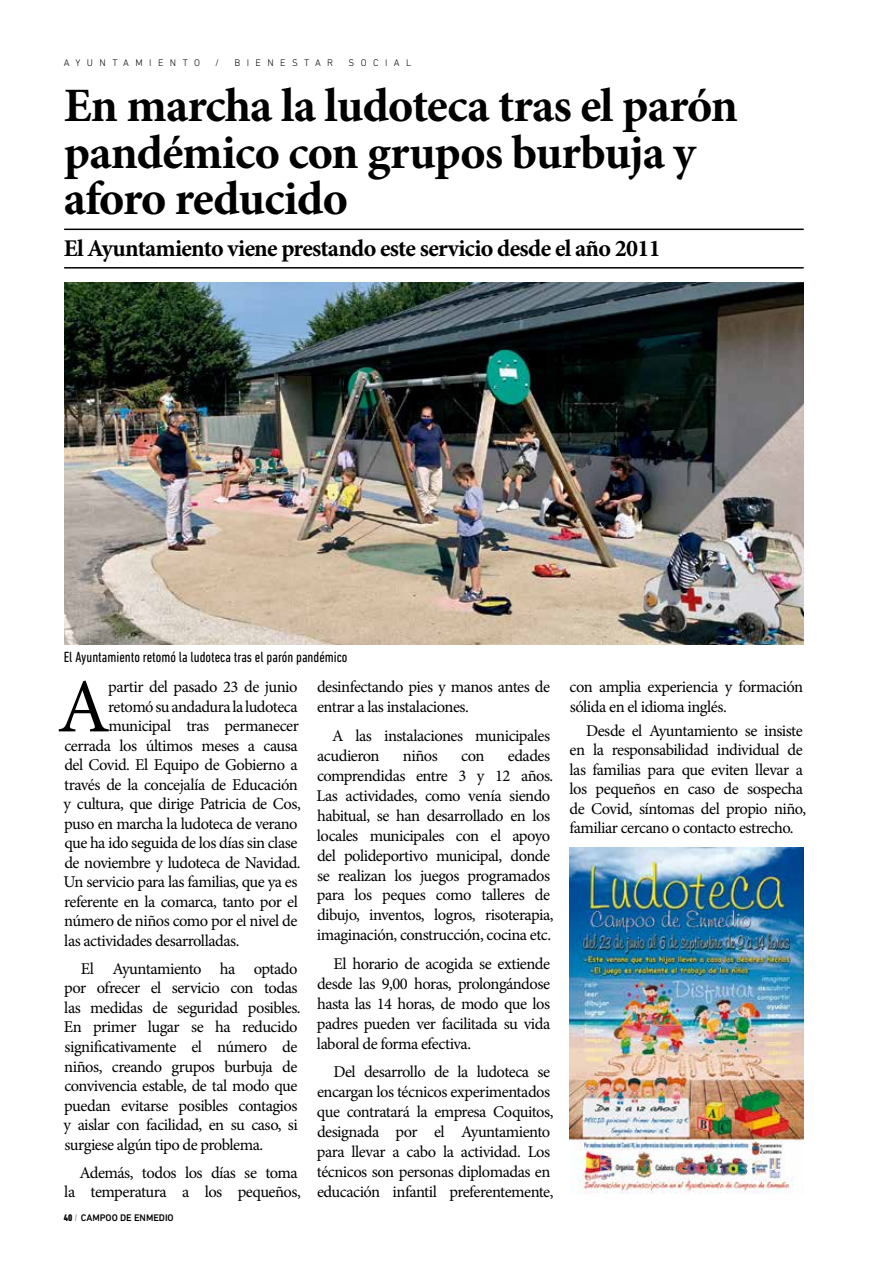
<style>
.page{position:relative;width:893px;height:1263px;background:#fff}
.page>*{position:absolute;margin:0;border:0;box-sizing:border-box;transform-origin:0 0}
.t1{font:76.5px "Minion Pro";color:#000}
.t2{font:700 48px/46.5px "Minion Pro";letter-spacing:-.02em;color:#000}
.t3{font:700 24px "Minion Pro";letter-spacing:-.03em;color:#000}
.t4{font:16.5px/20px "Minion Pro";letter-spacing:-.03em;color:#000}
.t5{font:condensed 15px "DIN Next LT Pro";color:#000}
.t6{font:300 9.75px "DIN Next LT Pro";letter-spacing:.66em;color:#000}
.t7{font:500 9.75px "DIN Next LT Pro";color:#000}
.s1{font-weight:800;font-stretch:condensed}
.s2{font-weight:400;font-stretch:condensed;color:#727277}
</style>
<div class="page">
<img style="left:64px;top:283px;width:740px;height:361px">
<hr style="left:64px;top:229px;width:740px;height:1px;background:#000">
<hr style="left:64px;top:267px;width:740px;height:2px;background:#000">
<img style="left:569px;top:848px;width:235px;height:346px">
<p class="t6" style="left:64px;top:58px;width:138px">AYUNTAMIENTO</p>
<p class="t6" style="left:215px;top:58px;width:5px">/</p>
<p class="t6" style="left:234px;top:58px;width:100px">BIENESTAR</p>
<p class="t6" style="left:349px;top:58px;width:64px">SOCIAL</p>
<h2 class="t2" style="left:64px;top:84px;width:676px">En marcha la ludoteca tras el parón pandémico con grupos burbuja y aforo reducido</h2>
<h3 class="t3" style="left:64px;top:234px;width:598px">El Ayuntamiento viene prestando este servicio desde el año 2011</h3>
<p class="t5" style="left:64px;top:649px;width:285px">El Ayuntamiento retomó la ludoteca tras el parón pandémico</p>
<h1 class="t1" style="left:57px;top:656px;width:54px">A</h1>
<p class="t4" style="left:108px;top:677px;width:191px">partir del pasado 23 de junio</p>
<p class="t4" style="left:108px;top:697px;width:191px">retomó su andadura la ludoteca</p>
<p class="t4" style="left:108px;top:716px;width:192px">municipal tras permanecer</p>
<p class="t4" style="left:64px;top:736px;width:235px">cerrada los últimos meses a causa</p>
<p class="t4" style="left:64px;top:755px;width:235px">del Covid. El Equipo de Gobierno a</p>
<p class="t4" style="left:64px;top:775px;width:235px">través de la concejalía de Educación</p>
<p class="t4" style="left:64px;top:794px;width:239px">y cultura, que dirige Patricia de Cos,</p>
<p class="t4" style="left:64px;top:814px;width:235px">puso en marcha la ludoteca de verano</p>
<p class="t4" style="left:64px;top:833px;width:235px">que ha ido seguida de los días sin clase</p>
<p class="t4" style="left:64px;top:853px;width:238px">de noviembre y ludoteca de Navidad.</p>
<p class="t4" style="left:64px;top:872px;width:235px">Un servicio para las familias, que ya es</p>
<p class="t4" style="left:64px;top:892px;width:235px">referente en la comarca, tanto por el</p>
<p class="t4" style="left:64px;top:911px;width:235px">número de niños como por el nivel de</p>
<p class="t4" style="left:64px;top:931px;width:177px">las actividades desarrolladas.</p>
<p class="t4" style="left:64px;top:959px;width:239px;line-height:19.5px;text-indent:17px">El Ayuntamiento ha optado por ofrecer el servicio con todas las medidas de seguridad posibles.<br>En primer lugar se ha reducido significativamente el número de niños, creando grupos burbuja de convivencia estable, de tal modo que puedan evitarse posibles contagios y aislar con facilidad, en su caso, si surgiese algún tipo de problema.</p>
<p class="t4" style="left:64px;top:1162px;width:238px;line-height:19.5px;text-align:right">Además, todos los días se toma<br>la temperatura a los pequeños,</p>
<p class="t7" style="left:64px;top:1212px;width:111px"><span class="s1">40</span> <span class="s2">/</span> CAMPOO DE ENMEDIO</p>
<p class="t4" style="left:317px;top:677px;width:235px">desinfectando pies y manos antes de entrar a las instalaciones.</p>
<p class="t4" style="left:317px;top:726px;width:234px;text-indent:15px">A las instalaciones municipales acudieron</p>
<p class="t4" style="left:317px;top:746px;width:238px;text-indent:191px">edades comprendidas entre 3 y 12 años.<br>Las actividades, como venía siendo habitual, se han desarrollado en los locales municipales con el apoyo del polideportivo municipal, donde se realizan los juegos programados para los peques como talleres de dibujo, inventos, logros, risoterapia, imaginación, construcción, cocina etc.</p>
<p class="t4" style="left:317px;top:954px;width:235px;text-align:justify;text-indent:17px">El horario de acogida se extiende desde las 9,00 horas, prolongándose hasta las 14 horas, de modo que los padres pueden ver facilitada su vida laboral de forma efectiva.</p>
<p class="t4" style="left:317px;top:1062px;width:238px;text-indent:17px">Del desarrollo de la ludoteca se encargan los técnicos experimentados que contratará la empresa Coquitos, designada por el Ayuntamiento para llevar a cabo la actividad. Los técnicos son personas diplomadas en educación infantil preferentemente,</p>
<p class="t4" style="left:403px;top:746px;width:36px">niños</p>
<p class="t4" style="left:461px;top:746px;width:25px">con</p>
<p class="t4" style="left:570px;top:677px;width:235px;line-height:19.5px">con amplia experiencia y formación sólida en el idioma inglés.</p>
<p class="t4" style="left:570px;top:721px;width:238px;line-height:19.5px;text-indent:16px">Desde el Ayuntamiento se insiste en la responsabilidad individual de las familias para que eviten llevar a los pequeños en caso de sospecha de Covid, síntomas del propio niño, familiar cercano o contacto estrecho.</p>
</div>
